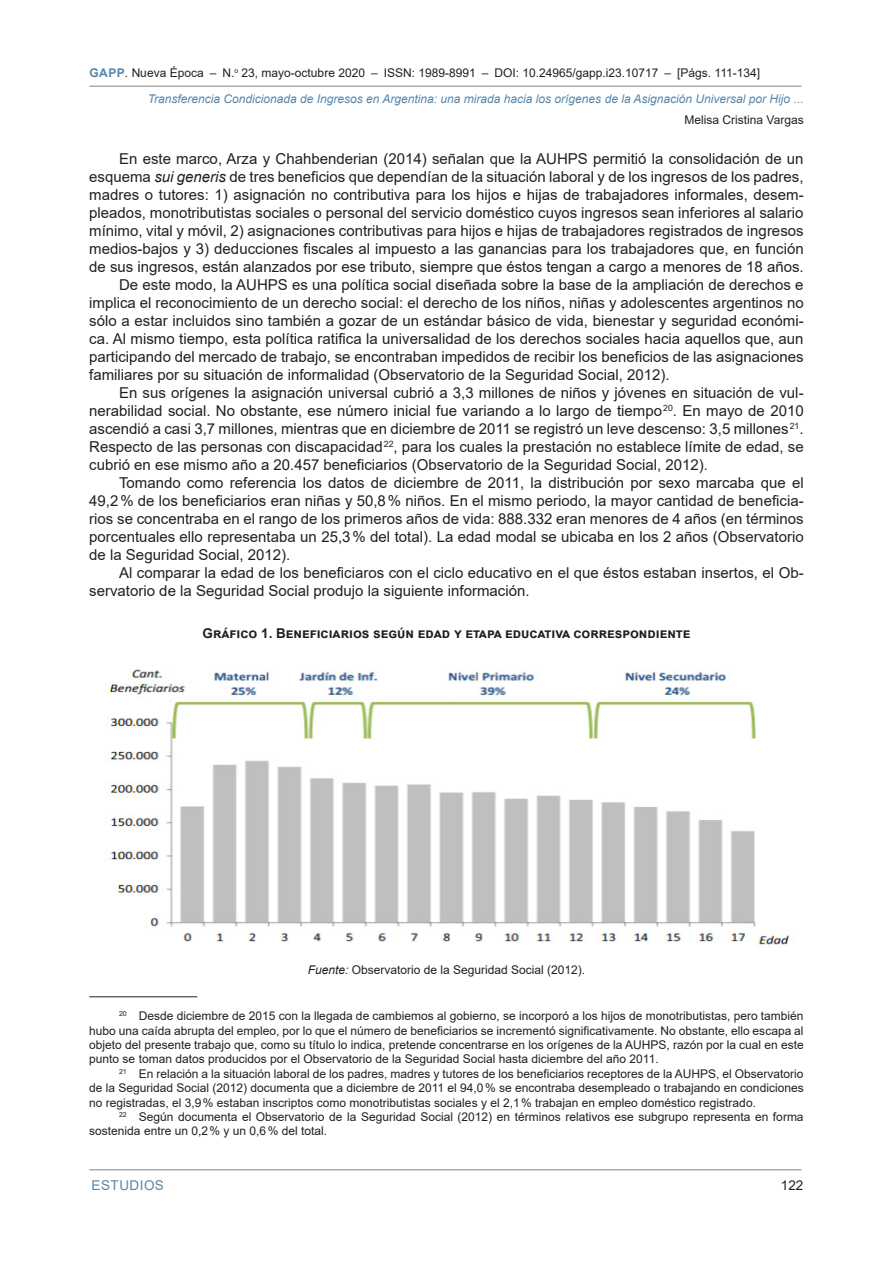
<style>
.page{position:relative;width:893px;height:1263px;background:#fff}
.page>*{position:absolute;margin:0;border:0;box-sizing:border-box;transform-origin:0 0}
.PARRAFO{font:15px/18px "Arial";color:#231f20;text-align:justify}
.IMAGEN-TITULO{font:700 13.5px "Arial";color:#231f20}
.t1{font:13.5px "Arial";letter-spacing:.035em;color:#5586ab}
.t2{font:13.5px "Arial";color:#231f20}
.NOTAS{font:12px/14.4px "Arial";color:#231f20;text-align:justify}
.t3{font:italic 12px "Arial";color:#5586ab}
.IMAGEN-PIE{font:12px "Arial";color:#231f20}
.s1{font-weight:700;color:#5586ab}
.s2{font-style:italic}
</style>
<div class="page">
<hr style="left:89px;top:1169px;width:712px;height:1px;background:#808285">
<hr style="left:89px;top:86px;width:712px;height:1px;background:#808285">
<img style="left:107px;top:669px;width:682px;height:278px">
<hr style="left:89px;top:996px;width:108px;height:1px;background:#231f20">
<p class="NOTAS" style="left:90px;top:65px;width:672px"><span class="s1">GAPP</span>. Nueva Época – N.<sup>o</sup> 23, mayo-octubre 2020 – ISSN: 1989-8991 – DOI: 10.24965/gapp.i23.10717 – [Págs. 111-134]</p>
<p class="t3" style="left:148px;top:91px;width:657px">Transferencia Condicionada de Ingresos en Argentina: una mirada hacia los orígenes de la Asignación Universal por Hijo ...</p>
<p class="NOTAS" style="left:684px;top:113px;width:121px">Melisa Cristina Vargas</p>
<p class="PARRAFO" style="left:89px;top:150px;width:716px;text-indent:30px">En este marco, Arza y Chahbenderian (2014) señalan que la AUHPS permitió la consolidación de un esquema <span class="s2">sui generis</span> de tres beneficios que dependían de la situación laboral y de los ingresos de los padres, madres o tutores: 1) asignación no contributiva para los hijos e hijas de trabajadores informales, desem&shy;pleados, monotributistas sociales o personal del servicio doméstico cuyos ingresos sean inferiores al salario mínimo, vital y móvil, 2) asignaciones contributivas para hijos e hijas de trabajadores registrados de ingresos medios-bajos y 3) deducciones fiscales al impuesto a las ganancias para los trabajadores que, en función de sus ingresos, están alanzados por ese tributo, siempre que éstos tengan a cargo a menores de 18 años.</p>
<p class="PARRAFO" style="left:89px;top:276px;width:716px;text-indent:30px">De este modo, la AUHPS es una política social diseñada sobre la base de la ampliación de derechos e implica el reconocimiento de un derecho social: el derecho de los niños, niñas y adolescentes argentinos no sólo a estar incluidos sino también a gozar de un estándar básico de vida, bienestar y seguridad económi&shy;ca. Al mismo tiempo, esta política ratifica la universalidad de los derechos sociales hacia aquellos que, aun participando del mercado de trabajo, se encontraban impedidos de recibir los beneficios de las asignaciones familiares por su situación de informalidad (Observatorio de la Seguridad Social, 2012).</p>
<p class="PARRAFO" style="left:89px;top:384px;width:716px;text-indent:30px">En sus orígenes la asignación universal cubrió a 3,3 millones de niños y jóvenes en situación de vul&shy;nerabilidad social. No obstante, ese número inicial fue variando a lo largo de tiempo<sup>20</sup>. En mayo de 2010 ascendió a casi 3,7 millones, mientras que en diciembre de 2011 se registró un leve descenso: 3,5 millones<sup>21</sup>.<br>Respecto de las personas con discapacidad<sup>22</sup>, para los cuales la prestación no establece límite de edad, se cubrió en ese mismo año a 20.457 beneficiarios (Observatorio de la Seguridad Social, 2012).</p>
<p class="PARRAFO" style="left:89px;top:474px;width:716px;text-indent:30px">Tomando como referencia los datos de diciembre de 2011, la distribución por sexo marcaba que el 49,2% de los beneficiarios eran niñas y 50,8% niños. En el mismo periodo, la mayor cantidad de beneficia&shy;rios se concentraba en el rango de los primeros años de vida: 888.332 eran menores de 4 años (en términos porcentuales ello representaba un 25,3% del total). La edad modal se ubicaba en los 2 años (Observatorio de la Seguridad Social, 2012).</p>
<p class="PARRAFO" style="left:89px;top:564px;width:716px;text-indent:30px">Al comparar la edad de los beneficiaros con el ciclo educativo en el que éstos estaban insertos, el Ob&shy;servatorio de la Seguridad Social produjo la siguiente información.</p>
<p class="IMAGEN-TITULO" style="left:203px;top:623px;width:489px">Gráfico 1. Beneficiarios según edad y etapa educativa correspondiente</p>
<p class="IMAGEN-PIE" style="left:308px;top:962px;width:279px"><span class="s2">Fuente:</span> Observatorio de la Seguridad Social (2012).</p>
<p class="NOTAS" style="left:89px;top:1009px;width:716px;text-indent:30px"><sup>20</sup> Desde diciembre de 2015 con la llegada de cambiemos al gobierno, se incorporó a los hijos de monotributistas, pero también hubo una caída abrupta del empleo, por lo que el número de beneficiarios se incrementó significativamente. No obstante, ello escapa al objeto del presente trabajo que, como su título lo indica, pretende concentrarse en los orígenes de la AUHPS, razón por la cual en este punto se toman datos producidos por el Observatorio de la Seguridad Social hasta diciembre del año 2011.</p>
<p class="NOTAS" style="left:89px;top:1066px;width:716px;text-indent:30px"><sup>21</sup> En relación a la situación laboral de los padres, madres y tutores de los beneficiarios receptores de la AUHPS, el Observatorio de la Seguridad Social (2012) documenta que a diciembre de 2011 el 94,0% se encontraba desempleado o trabajando en condiciones no registradas, el 3,9% estaban inscriptos como monotributistas sociales y el 2,1% trabajan en empleo doméstico registrado.</p>
<p class="NOTAS" style="left:89px;top:1109px;width:716px;text-indent:30px"><sup>22</sup> Según documenta el Observatorio de la Seguridad Social (2012) en términos relativos ese subgrupo representa en forma sostenida entre un 0,2% y un 0,6% del total.</p>
<p class="t1" style="left:92px;top:1176px;width:74px">ESTUDIOS</p>
<p class="t2" style="left:781px;top:1176px;width:24px">122</p>
</div>
